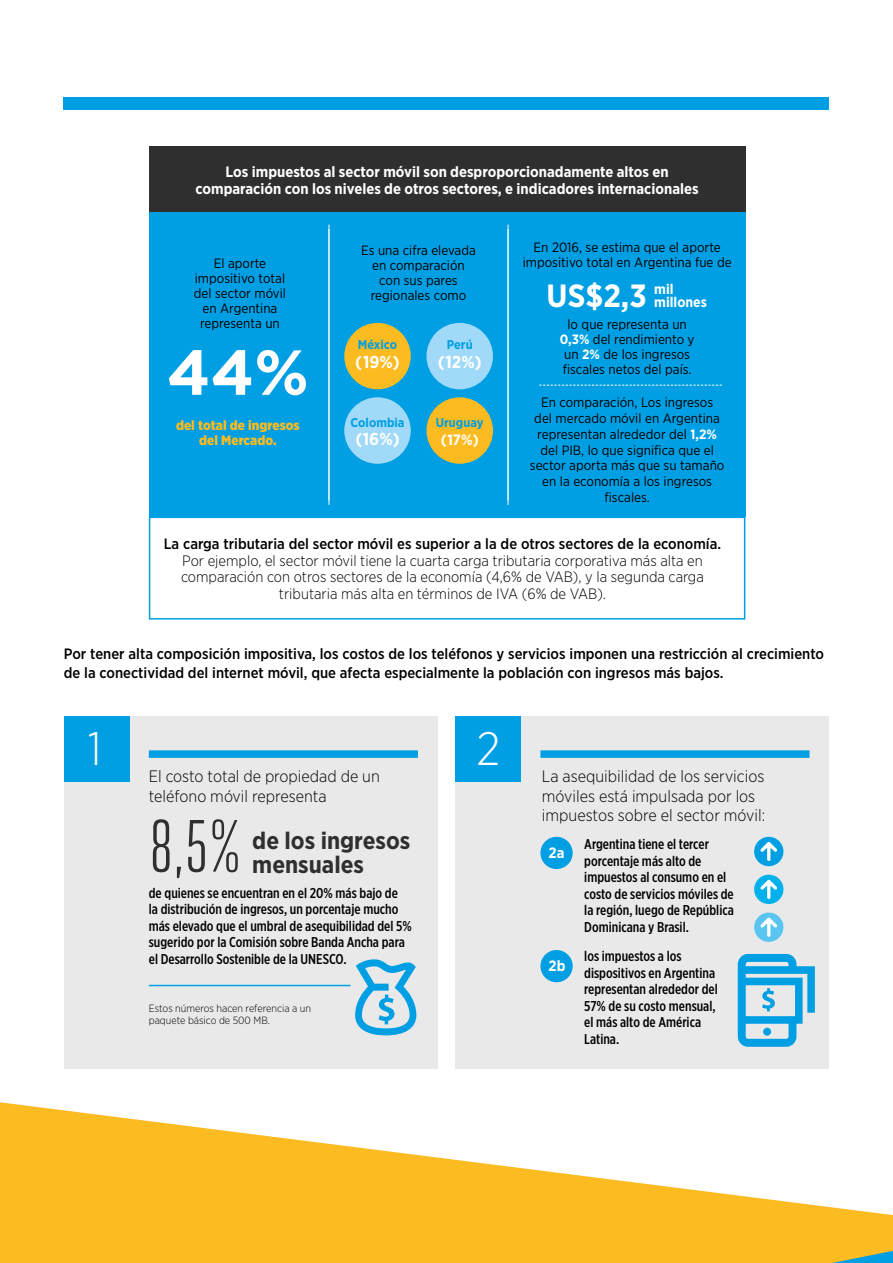
<style>
.page{position:relative;width:893px;height:1263px;background:#fff}
.page>*{position:absolute;margin:0;border:0;box-sizing:border-box;transform-origin:0 0}
.t1{font:73.65px "Heroic Condensed";color:#302f30}
.t2{font:700 63.45px "Gotham";color:#fff}
.t3{font:300 46.8px "Gotham Narrow";color:#fff}
.t4{font:700 32.1px "Gotham Narrow";color:#fff}
.t5{font:700 24px/24px "Gotham Narrow";color:#302f30}
.t6{font:700 17.25px "Gotham Narrow";color:#fff}
.t7{font:300 16.5px/19.5px "Gotham Narrow";color:#000}
.t8{font:500 15px/19.5px "Gotham Narrow";color:#000}
.t9{font:300 15px/16.5px "Gotham Narrow";color:#000;text-align:center}
.t10{font:700 15px/16.5px "Gotham Narrow";color:#fff;text-align:center}
.t11{font:500 14.25px/16.5px "Gotham X Narrow";color:#000}
.t12{font:700 14.1px/12.9px "Gotham Narrow";color:#fff}
.t13{font:13.5px/15px "Gotham Narrow";color:#000;text-align:center}
.t14{font:900 13.5px/15px "Gotham Narrow";color:#fbbb21;text-align:center}
.t15{font:700 12.75px "Gotham Narrow";color:#009fe3}
.t16{font:300 10.5px/12px "Gotham Narrow";color:#000}
.s1{font-weight:700;color:#fff}
</style>
<div class="page">
<svg style="left:0;top:1102px;width:893px;height:161px;fill:#fbbb21"></svg>
<svg style="left:832px;top:1251px;width:61px;height:12px"></svg>
<div style="left:64px;top:97px;width:765px;height:12px;background:#009fe3"></div>
<div style="left:64px;top:716px;width:373px;height:352px;background:#e9e9e9"></div>
<div style="left:455px;top:716px;width:374px;height:352px;background:#e9e9e9"></div>
<div style="left:64px;top:716px;width:65px;height:65px;background:#009fe3"></div>
<div style="left:455px;top:716px;width:66px;height:65px;background:#009fe3"></div>
<svg style="left:355px;top:959px;width:61px;height:76px"></svg>
<hr style="left:149px;top:985px;width:201px;height:1px;background:#009fe3">
<div style="left:149px;top:750px;width:269px;height:8px;background:#009fe3"></div>
<div style="left:540px;top:750px;width:269px;height:8px;background:#009fe3"></div>
<div style="left:540px;top:837px;width:33px;height:32px;background:#009fe3;border-radius:50%"></div>
<div style="left:540px;top:950px;width:33px;height:32px;background:#009fe3;border-radius:50%"></div>
<svg style="left:754px;top:912px;width:29px;height:30px"></svg>
<svg style="left:754px;top:875px;width:29px;height:29px"></svg>
<svg style="left:754px;top:837px;width:29px;height:29px"></svg>
<svg style="left:738px;top:954px;width:77px;height:93px"></svg>
<div style="left:763px;top:1028px;width:8px;height:8px;background:#009fe3;border-radius:50%"></div>
<div style="left:149px;top:147px;width:596px;height:370px;background:#009fe3"></div>
<hr style="left:329px;top:229px;width:1px;height:276px;background:#fff">
<hr style="left:508px;top:229px;width:1px;height:276px;background:#fff">
<svg style="left:539px;top:385px;width:183px;height:1px"></svg>
<div style="left:149px;top:517px;width:596px;height:103px;background:#fff;border:2px solid #009fe3"></div>
<div style="left:149px;top:147px;width:596px;height:65px;background:#302f30"></div>
<hr style="left:329px;top:225px;width:1px;height:275px;background:#fff">
<hr style="left:508px;top:225px;width:1px;height:275px;background:#fff">
<div style="left:344px;top:323px;width:67px;height:66px;background:#fbbb21;border-radius:50%"></div>
<div style="left:344px;top:397px;width:67px;height:67px;background:#a1daf8;border-radius:50%"></div>
<div style="left:426px;top:323px;width:67px;height:66px;background:#a1daf8;border-radius:50%"></div>
<div style="left:426px;top:397px;width:67px;height:67px;background:#fbbb21;border-radius:50%"></div>
<p class="t10" style="left:195px;top:163px;width:505px">Los impuestos al sector móvil son desproporcionadamente altos en comparación con los niveles de otros sectores, e indicadores internacionales</p>
<p class="t13" style="left:194px;top:256px;width:94px">El aporte impositivo total del sector móvil en Argentina representa un</p>
<h2 class="t2" style="left:167px;top:330px;width:144px">44%</h2>
<p class="t14" style="left:176px;top:418px;width:125px">del total de ingresos del Mercado.</p>
<p class="t13" style="left:361px;top:243px;width:116px">Es una cifra elevada en comparación con sus pares regionales como</p>
<p class="t15" style="left:358px;top:336px;width:41px">México</p>
<p class="t6" style="left:355px;top:351px;width:46px">(19%)</p>
<p class="t15" style="left:351px;top:414px;width:55px">Colombia</p>
<p class="t6" style="left:355px;top:428px;width:46px">(16%)</p>
<p class="t15" style="left:447px;top:336px;width:27px">Perú</p>
<p class="t6" style="left:438px;top:351px;width:45px">(12%)</p>
<p class="t15" style="left:436px;top:414px;width:49px">Uruguay</p>
<p class="t10" style="left:441px;top:432px;width:39px">(17%)</p>
<p class="t13" style="left:523px;top:239px;width:210px">En 2016, se estima que el aporte impositivo total en Argentina fue de</p>
<h3 class="t4" style="left:547px;top:275px;width:102px">US$2,3</h3>
<p class="t12" style="left:654px;top:282px;width:54px">mil millones</p>
<p class="t13" style="left:560px;top:317px;width:136px">lo que representa un<br><span class="s1">0,3%</span> del rendimiento y un <span class="s1">2%</span> de los ingresos fiscales netos del país.</p>
<p class="t13" style="left:530px;top:394px;width:196px;line-height:15.8px">En comparación, Los ingresos<br>del mercado móvil en Argentina representan alrededor del <span class="s1">1,2% </span>del PIB, lo que significa que el sector aporta más que su tamaño en la economía a los ingresos fiscales.</p>
<p class="t8" style="left:164px;top:534px;width:559px">La carga tributaria del sector móvil es superior a la de otros sectores de la economía.</p>
<p class="t9" style="left:181px;top:552px;width:524px">Por ejemplo, el sector móvil tiene la cuarta carga tributaria corporativa más alta en comparación con otros sectores de la economía (4,6% de VAB), y la segunda carga tributaria más alta en términos de IVA (6% de VAB).</p>
<p class="t8" style="left:64px;top:643px;width:762px">Por tener alta composición impositiva, los costos de los teléfonos y servicios imponen una restricción al crecimiento de la conectividad del internet móvil, que afecta especialmente la población con ingresos más bajos.</p>
<h3 class="t3" style="left:88px;top:719px;width:15px">1</h3>
<h3 class="t3" style="left:476px;top:719px;width:25px">2</h3>
<p class="t7" style="left:149px;top:766px;width:233px">El costo total de propiedad de un teléfono móvil representa</p>
<h1 class="t1" style="left:149px;top:806px;width:94px">8,5%</h1>
<h3 class="t5" style="left:252px;top:828px;width:160px">de los ingresos mensuales</h3>
<p class="t11" style="left:149px;top:884px;width:265px">de quienes se encuentran en el 20% más bajo de<br>la distribución de ingresos, un porcentaje mucho más elevado que el umbral de asequibilidad del 5% sugerido por la Comisión sobre Banda Ancha para el Desarrollo Sostenible de la UNESCO.</p>
<p class="t16" style="left:149px;top:1002px;width:164px">Estos números hacen referencia a un paquete básico de 500 MB.</p>
<p class="t7" style="left:542px;top:766px;width:225px">La asequibilidad de los servicios móviles está impulsada por los impuestos sobre el sector móvil:</p>
<p class="t10" style="left:549px;top:844px;width:17px">2a</p>
<p class="t11" style="left:584px;top:836px;width:151px">Argentina tiene el tercer porcentaje más alto de impuestos al consumo en el costo de servicios móviles de la región, luego de República<br>Dominicana y Brasil.</p>
<p class="t10" style="left:549px;top:957px;width:18px">2b</p>
<p class="t11" style="left:584px;top:948px;width:135px">los impuestos a los dispositivos en Argentina representan alrededor del<br>57% de su costo mensual, el más alto de América<br>Latina.</p>
</div>
